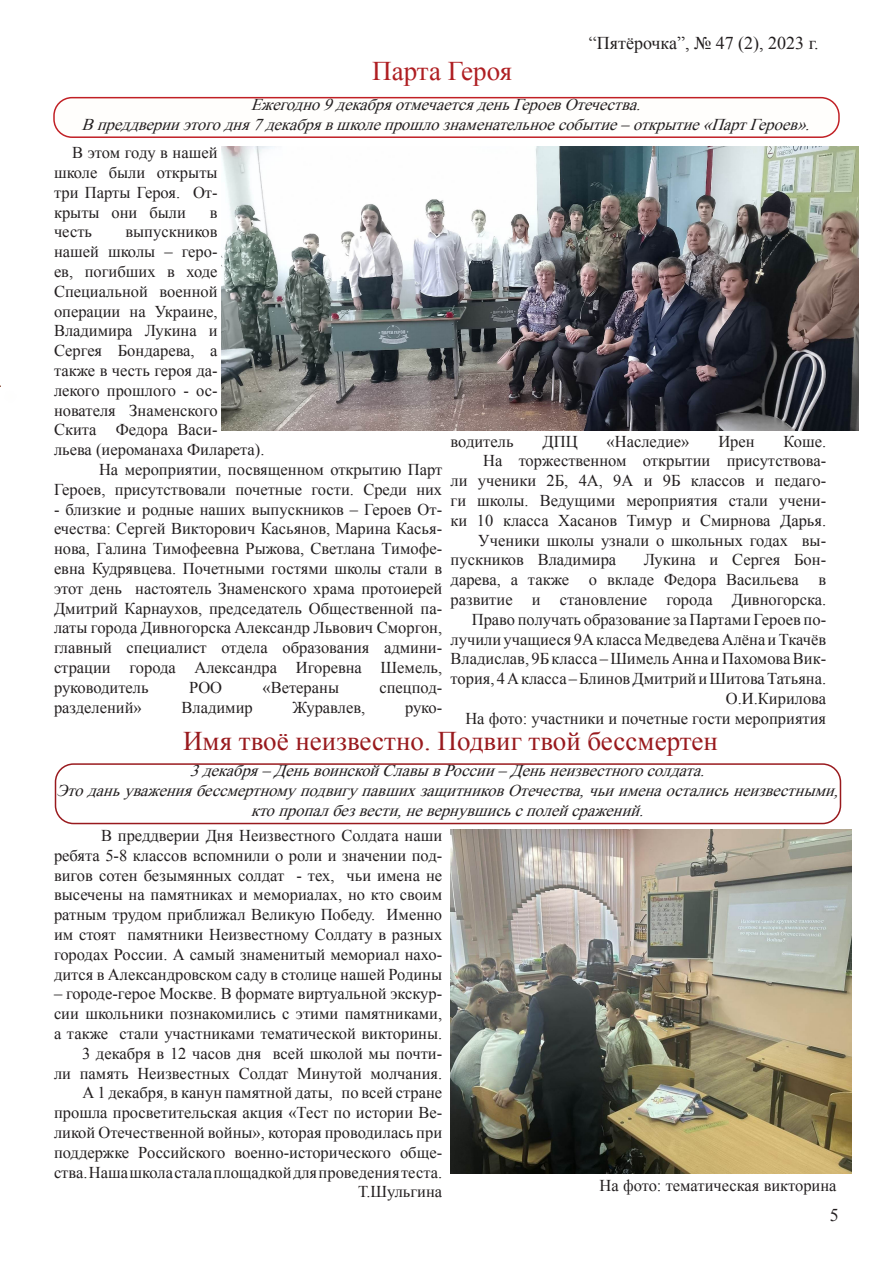
<style>
.page{position:relative;width:893px;height:1263px;background:#fff}
.page>*{position:absolute;margin:0;border:0;box-sizing:border-box;transform-origin:0 0}
.t1{font:27px "Times New Roman";color:#991a1e}
.t2{font:27px "Times New Roman";color:#af1e22}
.t3{font:18px "Times New Roman";color:#231f20}
.t4{font:16.5px/19.8px "Times New Roman";color:#231f20;text-align:justify}
.t5{font:italic 16.5px/19.8px "Times New Roman";color:#231f20;text-align:center}
</style>
<div class="page">
<div style="left:53px;top:97px;width:787px;height:41px;border:2px solid #c12025;border-radius:18px"></div>
<img style="left:222px;top:147px;width:637px;height:284px">
<div style="left:55px;top:763px;width:786px;height:61px;border:2px solid #991a1e;border-radius:18px"></div>
<img style="left:451px;top:829px;width:401px;height:344px">
<p class="t2" style="left:372px;top:52px;width:141px">Парта Героя</p>
<p class="t3" style="left:589px;top:31px;width:231px">“Пятёрочка”, № 47 (2), 2023 г.</p>
<p class="t5" style="left:251px;top:94px;width:398px">Ежегодно9декабряотмечаетсяденьГероевОтечества.</p>
<p class="t5" style="left:82px;top:114px;width:736px">Впреддверииэтогодня7декабрявшколепрошлознаменательноесобытие–открытие«ПартГероев».</p>
<p class="t4" style="left:54px;top:143px;width:165px;text-indent:18px">В этом году в нашей школе были открыты три Парты Героя. От&shy;крыты они были</p>
<p class="t4" style="left:210px;top:202px;width:9px">в</p>
<p class="t4" style="left:54px;top:222px;width:40px">честь</p>
<p class="t4" style="left:54px;top:222px;width:212px;text-align:left;text-indent:71px">выпускников нашей школы – геро-<br>ев, погибших в ходе<br>Специальной военной операции на Украине,<br>Владимира Лукина и<br>Сергея Бондарева, а<br>также в честь героя да&shy;лекого прошлого - ос&shy;нователя Знаменского<br>Скита Федора Васи-<br>льева (иероманаха Филарета).</p>
<p class="t4" style="left:54px;top:459px;width:390px;text-align:right">На мероприятии, посвященном открытию Парт<br>Героев, присутствовали почетные гости. Среди них</p>
<p class="t4" style="left:54px;top:499px;width:390px">- близкие и родные наших выпускников – Героев От&shy;ечества: Сергей Викторович Касьянов, Марина Касья&shy;нова, Галина Тимофеевна Рыжова, Светлана Тимофе&shy;евна Кудрявцева. Почетными гостями школы стали в этот день настоятель Знаменского храма протоиерей Дмитрий Карнаухов, председатель Общественной па&shy;латы города Дивногорска Александр Львович Сморгон,</p>
<p class="t4" style="left:54px;top:638px;width:390px">главный специалист отдела образования админи&shy;страции города Александра Игоревна Шемель,</p>
<p class="t4" style="left:54px;top:677px;width:96px">руководитель</p>
<p class="t4" style="left:189px;top:677px;width:35px">РОО</p>
<p class="t4" style="left:262px;top:677px;width:78px">«Ветераны</p>
<p class="t4" style="left:379px;top:677px;width:64px">спецпод-</p>
<p class="t4" style="left:54px;top:697px;width:89px">разделений»</p>
<p class="t4" style="left:181px;top:697px;width:73px">Владимир</p>
<p class="t4" style="left:292px;top:697px;width:74px">Журавлев,</p>
<p class="t4" style="left:405px;top:697px;width:39px">руко-</p>
<p class="t4" style="left:451px;top:431px;width:64px">водитель</p>
<p class="t4" style="left:542px;top:431px;width:37px">ДПЦ</p>
<p class="t4" style="left:606px;top:431px;width:84px">«Наследие»</p>
<p class="t4" style="left:718px;top:431px;width:38px">Ирен</p>
<p class="t4" style="left:784px;top:431px;width:44px">Коше.</p>
<p class="t4" style="left:451px;top:451px;width:377px;text-indent:33px">На торжественном открытии присутствова&shy;ли ученики 2Б, 4А, 9А и 9Б классов и педаго&shy;ги школы. Ведущими мероприятия стали учени&shy;ки 10 класса Хасанов Тимур и Смирнова Дарья.</p>
<p class="t4" style="left:451px;top:530px;width:377px;text-indent:28px">Ученики школы узнали о школьных годах вы&shy;пускников Владимира</p>
<p class="t4" style="left:451px;top:550px;width:377px;text-indent:193px">Лукина и Сергея Бон&shy;дарева, а также о вкладе Федора Васильева в развитие и становление города Дивногорска.</p>
<p class="t4" style="left:451px;top:609px;width:377px;text-indent:21px">Право получать образование за Партами Героев по&shy;лучили учащиеся 9А класса Медведева Алёна и Ткачёв Владислав, 9Б класса – Шимель Анна и Пахомова Вик&shy;тория, 4 А класса – Блинов Дмитрий и Шитова Татьяна.</p>
<p class="t4" style="left:726px;top:688px;width:102px">О.И.Кирилова</p>
<p class="t4" style="left:465px;top:708px;width:362px">На фото: участники и почетные гости мероприятия</p>
<p class="t1" style="left:183px;top:723px;width:536px">Имя твоё неизвестно. Подвиг твой бессмертен</p>
<p class="t5" style="left:190px;top:760px;width:523px">3декабря–ДеньвоинскойСлавывРоссии–Деньнеизвестногосолдата.</p>
<p class="t5" style="left:56px;top:780px;width:790px">ЭтоданьуважениябессмертномуподвигупавшихзащитниковОтечества,чьиименаосталисьнеизвестными, ктопропалбезвести,невернувшисьсполейсражений.</p>
<p class="t4" style="left:54px;top:825px;width:390px;text-indent:47px">В преддверии Дня Неизвестного Солдата наши ребята 5-8 классов вспомнили о роли и значении под&shy;вигов сотен безымянных солдат - тех, чьи имена не высечены на памятниках и мемориалах, но кто своим ратным трудом приближал Великую Победу. Именно им стоят памятники Неизвестному Солдату в разных городах России. А самый знаменитый мемориал нахо&shy;дится в Александровском саду в столице нашей Родины</p>
<p class="t4" style="left:54px;top:984px;width:390px">– городе-герое Москве. В формате виртуальной экскур&shy;сии школьники познакомились с этими памятниками, а также стали участниками тематической викторины.</p>
<p class="t4" style="left:54px;top:1043px;width:390px;text-align:right">3 декабря в 12 часов дня всей школой мы почти-<br>ли память Неизвестных Солдат Минутой молчания.</p>
<p class="t4" style="left:54px;top:1083px;width:390px;text-indent:29px">А 1 декабря, в канун памятной даты, по всей стране прошла просветительская акция «Тест по истории Ве&shy;ликой Отечественной войны», которая проводилась при поддержке Российского военно-исторического обще&shy;ства. Наша школа стала площадкой для проведения теста.</p>
<p class="t4" style="left:358px;top:1182px;width:86px">Т.Шульгина</p>
<p class="t4" style="left:600px;top:1175px;width:238px">На фото: тематическая викторина</p>
<p class="t3" style="left:830px;top:1203px;width:10px">5</p>
</div>
